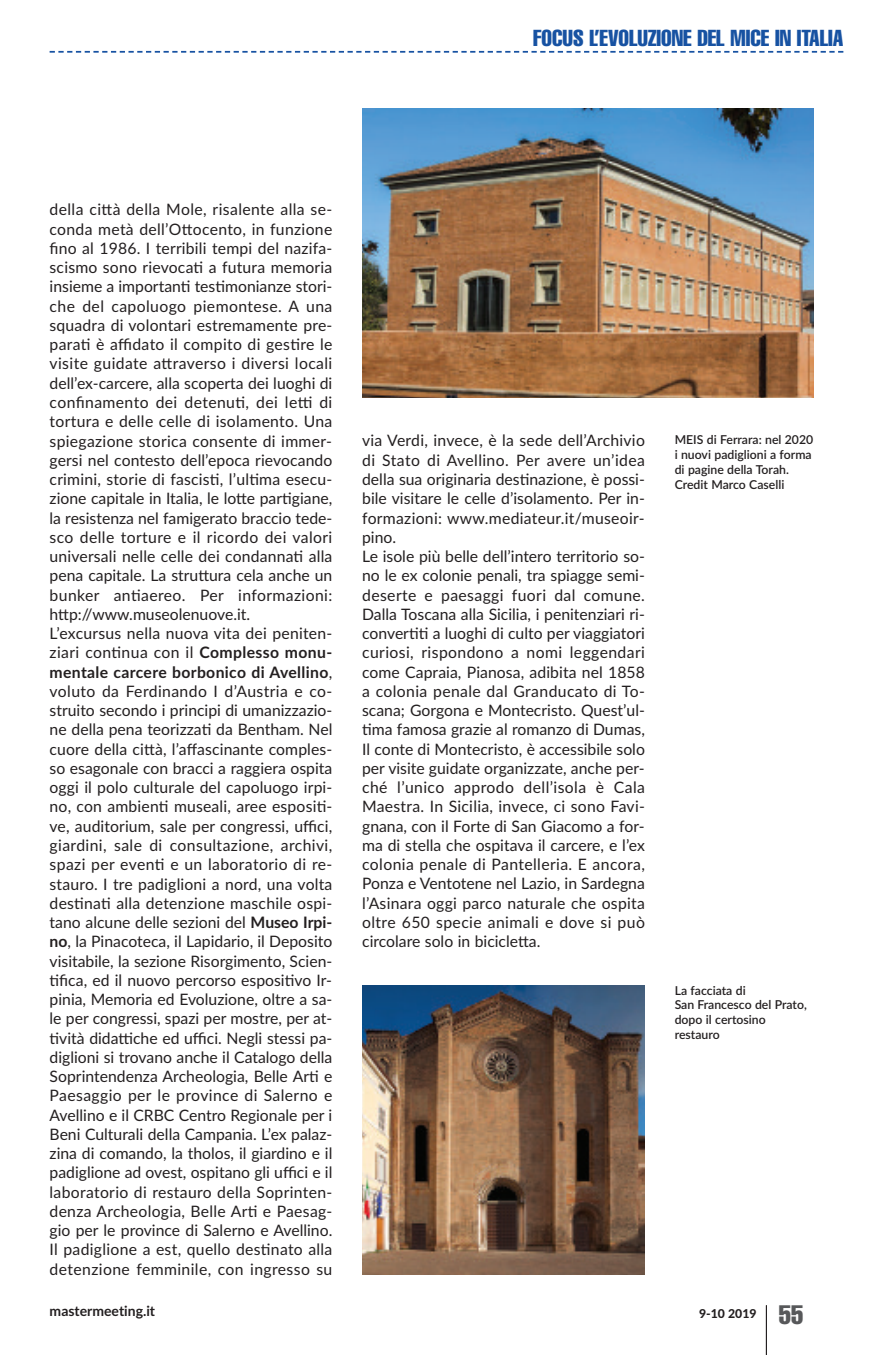
<style>
.page{position:relative;width:893px;height:1355px;background:#fff}
.page>*{position:absolute;margin:0;border:0;box-sizing:border-box;transform-origin:0 0}
.t1{font:extra-condensed 22.75px "Helvetica";color:#1752a2}
.t2{font:15.75px/19.2px "Lato";color:#231f20}
.t3{font:700 14px "Lato";color:#231f20}
.t4{font:600 12.25px/14.9px "Lato";color:#231f20}
.t5{font:800 12.25px "Lato";color:#231f20}
.s1{font-weight:700}
.s2{font-family:"Helvetica";font-weight:400;font-stretch:extra-condensed;font-size:26.25px;color:#57585a}
</style>
<div class="page">
<svg style="left:50px;top:51px;width:793px;height:2px"></svg>
<hr style="left:766px;top:1305px;width:1px;height:49px;background:#231f20">
<img style="left:362px;top:108px;width:452px;height:290px">
<img style="left:362px;top:985px;width:283px;height:289px">
<h1 class="t1" style="left:533px;top:30px;width:312px">FOCUS L’EVOLUZIONE DEL MICE IN ITALIA</h1>
<p class="t2" style="left:50px;top:200px;width:284px">della città della mole, risalente alla se&shy;conda metà dell’ottocento, in funzione fino al 1986. i terribili tempi del nazifa&shy;scismo sono rievocati a futura memoria insieme a importanti testimonianze stori&shy;che del capoluogo piemontese. a una squadra di volontari estremamente pre&shy;parati è affidato il compito di gestire le visite guidate attraverso i diversi locali dell’ex-carcere, alla scoperta dei luoghi di confinamento dei detenuti, dei letti di tortura e delle celle di isolamento. Una spiegazione storica consente di immer&shy;gersi nel contesto dell’epoca rievocando crimini, storie di fascisti, l’ultima esecu&shy;zione capitale in italia, le lotte partigiane, la resistenza nel famigerato braccio tede&shy;sco delle torture e il ricordo dei valori universali nelle celle dei condannati alla pena capitale. la struttura cela anche un bunker antiaereo. Per informazioni: http://www.museolenuove.it.<br>l’excursus nella nuova vita dei peniten&shy;ziari continua con il <span class="s1">Complesso monu&shy;mentale carcere borbonico di Avellino</span>, voluto da Ferdinando i d’austria e co&shy;struito secondo i principi di umanizzazio&shy;ne della pena teorizzati da Bentham. nel cuore della città, l’affascinante comples&shy;so esagonale con bracci a raggiera ospita oggi il polo culturale del capoluogo irpi&shy;no, con ambienti museali, aree espositi&shy;ve, auditorium, sale per congressi, uffici, giardini, sale di consultazione, archivi, spazi per eventi e un laboratorio di re&shy;stauro. i tre padiglioni a nord, una volta destinati alla detenzione maschile ospi&shy;tano alcune delle sezioni del <span class="s1">Museo Irpi&shy;no</span>, la Pinacoteca, il lapidario, il deposito visitabile, la sezione risorgimento, scien&shy;tifica, ed il nuovo percorso espositivo ir&shy;pinia, memoria ed evoluzione, oltre a sa&shy;le per congressi, spazi per mostre, per at&shy;tività didattiche ed uffici. negli stessi pa&shy;diglioni si trovano anche il catalogo della soprintendenza archeologia, Belle arti e Paesaggio per le province di salerno e avellino e il crBc centro regionale per i Beni culturali della campania. l’ex palaz&shy;zina di comando, la tholos, il giardino e il padiglione ad ovest, ospitano gli uffici e il laboratorio di restauro della soprinten&shy;denza archeologia, Belle arti e Paesag&shy;gio per le province di salerno e avellino. il padiglione a est, quello destinato alla detenzione femminile, con ingresso su</p>
<p class="t2" style="left:362px;top:431px;width:284px">via verdi, invece, è la sede dell’archivio di stato di avellino. Per avere un’idea della sua originaria destinazione, è possi&shy;bile visitare le celle d’isolamento. Per in&shy;formazioni: www.mediateur.it/museoir&shy;pino.<br>le isole più belle dell’intero territorio so&shy;no le ex colonie penali, tra spiagge semi&shy;deserte e paesaggi fuori dal comune. dalla toscana alla sicilia, i penitenziari ri&shy;convertiti a luoghi di culto per viaggiatori curiosi, rispondono a nomi leggendari come capraia, Pianosa, adibita nel 1858 a colonia penale dal Granducato di to&shy;scana; Gorgona e montecristo. Quest’ul&shy;tima famosa grazie al romanzo di dumas, il conte di montecristo, è accessibile solo per visite guidate organizzate, anche per&shy;ché l’unico approdo dell’isola è cala maestra. in sicilia, invece, ci sono Favi&shy;gnana, con il Forte di san Giacomo a for&shy;ma di stella che ospitava il carcere, e l’ex colonia penale di Pantelleria. e ancora, Ponza e ventotene nel lazio, in sardegna l’asinara oggi parco naturale che ospita oltre 650 specie animali e dove si può circolare solo in bicicletta.</p>
<p class="t4" style="left:675px;top:432px;width:140px">MEIS di Ferrara: nel 2020 i nuovi padiglioni a forma di pagine della Torah.<br>Credit Marco Caselli</p>
<p class="t4" style="left:675px;top:982px;width:134px">La facciata di<br>San Francesco del Prato, dopo il certosino restauro</p>
<p class="t3" style="left:50px;top:1302px;width:107px">mastermeeting.it</p>
<p class="t5" style="left:699px;top:1306px;width:106px">9-10 2019 <span class="s2">55</span></p>
</div>
